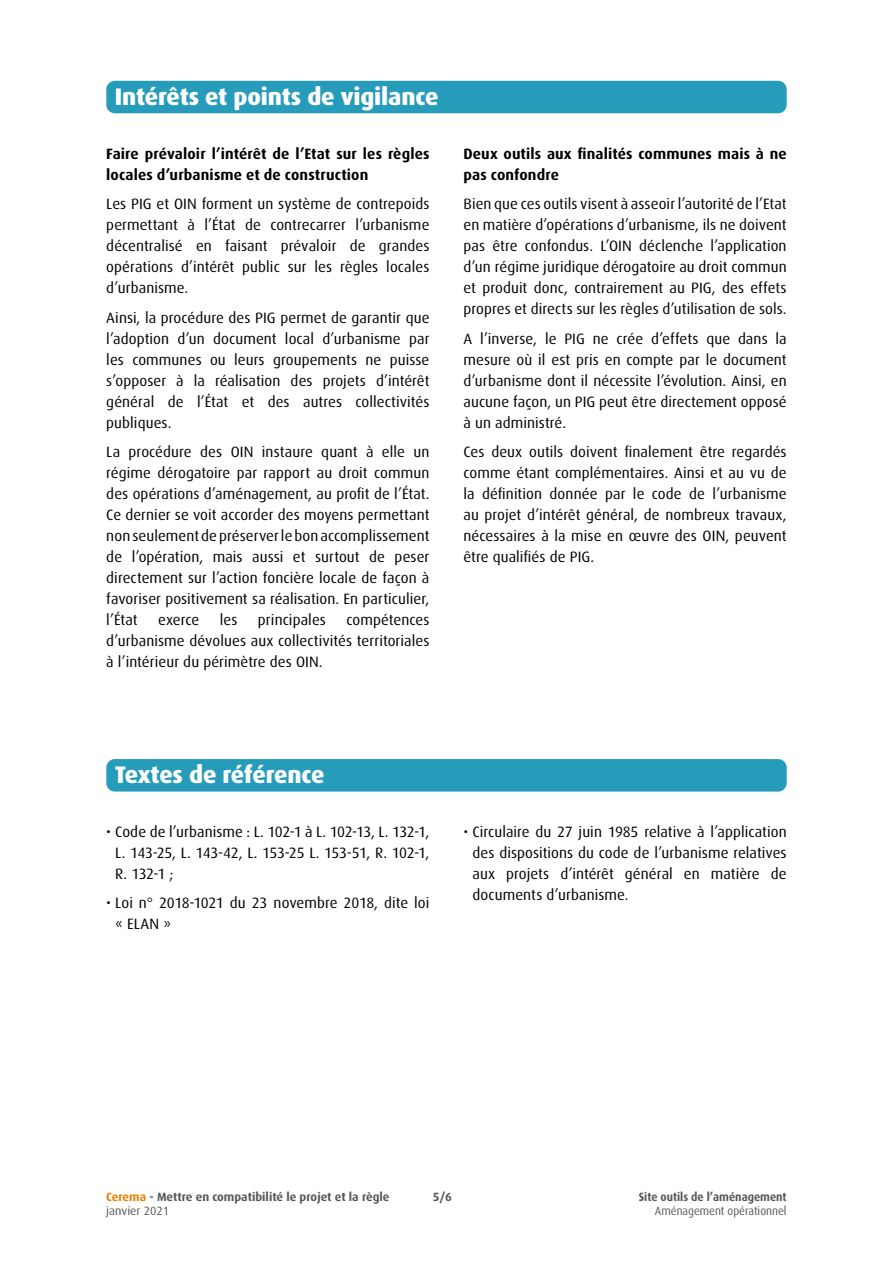
<style>
.page{position:relative;width:893px;height:1263px;background:#fff}
.page>*{position:absolute;margin:0;border:0;box-sizing:border-box;transform-origin:0 0}
.Titre_1{font:800 24px "Dax OT";letter-spacing:-.005em;color:#fff}
.corps_de_texte{font:15px/21px "Dax OT";letter-spacing:.005em;color:#000;text-align:justify}
.corps_de_texte-2{font:700 15px/21px "Dax OT";letter-spacing:.01em;color:#000}
.t1{font:700 12px/14.4px "Dax OT";color:#575756}
.t2{font:700 12px "Dax OT";color:#575756;scale:.93 1}
.t3{font:12px "Dax OT";color:#575756;scale:.93 1}
.s1{color:#ef7d00}
.s2{font-weight:400}
</style>
<div class="page">
<div style="left:106px;top:81px;width:681px;height:32px;background:#279cba;border-radius:9px"></div>
<div style="left:106px;top:759px;width:681px;height:32px;background:#279cba;border-radius:9px"></div>
<p class="Titre_1" style="left:115px;top:83px;width:325px">Intérêts et points de vigilance</p>
<p class="corps_de_texte-2" style="left:106px;top:143px;width:325px">Faire prévaloir l’intérêt de l’Etat sur les règles locales d’urbanisme et de construction</p>
<p class="corps_de_texte" style="left:106px;top:193px;width:325px">Les PIG et OIN forment un système de contrepoids permettant à l’État de contrecarrer l’urbanisme décentralisé en faisant prévaloir de grandes opérations d’intérêt public sur les règles locales d’urbanisme.</p>
<p class="corps_de_texte" style="left:106px;top:307px;width:325px">Ainsi, la procédure des PIG permet de garantir que l’adoption d’un document local d’urbanisme par les communes ou leurs groupements ne puisse s’opposer à la réalisation des projets d’intérêt général de l’État et des autres collectivités publiques.</p>
<p class="corps_de_texte" style="left:106px;top:441px;width:325px">La procédure des OIN instaure quant à elle un régime dérogatoire par rapport au droit commun des opérations d’aménagement, au profit de l’État.<br>Ce dernier se voit accorder des moyens permettant non seulement de préserver le bon accomplissement de l’opération, mais aussi et surtout de peser directement sur l’action foncière locale de façon à favoriser positivement sa réalisation. En particulier, l’État</p>
<p class="corps_de_texte" style="left:158px;top:609px;width:43px">exerce</p>
<p class="corps_de_texte" style="left:220px;top:609px;width:19px">les</p>
<p class="corps_de_texte" style="left:258px;top:609px;width:70px">principales</p>
<p class="corps_de_texte" style="left:106px;top:609px;width:325px;text-indent:240px">compétences d’urbanisme dévolues aux collectivités territoriales à l’intérieur du périmètre des OIN.</p>
<p class="corps_de_texte-2" style="left:463px;top:143px;width:325px">Deux outils aux finalités communes mais à ne pas confondre</p>
<p class="corps_de_texte" style="left:463px;top:193px;width:325px">Bien que ces outils visent à asseoir l’autorité de l’Etat en matière d’opérations d’urbanisme, ils ne doivent pas être confondus. L’OIN déclenche l’application d’un régime juridique dérogatoire au droit commun et produit donc, contrairement au PIG, des effets propres et directs sur les règles d’utilisation de sols.</p>
<p class="corps_de_texte" style="left:463px;top:328px;width:325px">A l’inverse, le PIG ne crée d’effets que dans la mesure où il est pris en compte par le document d’urbanisme dont il nécessite l’évolution. Ainsi, en aucune façon, un PIG peut être directement opposé à un administré.</p>
<p class="corps_de_texte" style="left:463px;top:441px;width:325px">Ces deux outils doivent finalement être regardés comme étant complémentaires. Ainsi et au vu de la définition donnée par le code de l’urbanisme au projet d’intérêt général, de nombreux travaux, nécessaires à la mise en œuvre des OIN, peuvent être qualifiés de PIG.</p>
<p class="Titre_1" style="left:115px;top:761px;width:211px">Textes de référence</p>
<p class="corps_de_texte" style="left:115px;top:821px;width:316px;text-indent:-9px">• Code de l’urbanisme : L. 102-1 à L. 102-13, L. 132-1, L. 143-25, L. 143-42, L. 153-25 L. 153-51, R. 102-1, R. 132-1 ;</p>
<p class="corps_de_texte" style="left:115px;top:893px;width:316px;text-indent:-9px">• Loi n° 2018-1021 du 23 novembre 2018, dite loi « ELAN »</p>
<p class="corps_de_texte" style="left:472px;top:821px;width:316px;text-indent:-9px">• Circulaire du 27 juin 1985 relative à l’application des dispositions du code de l’urbanisme relatives aux projets d’intérêt général en matière de documents d’urbanisme.</p>
<p class="t1" style="left:433px;top:1190px;width:21px">5/6</p>
<p class="t1" style="left:106px;top:1190px;width:285px"><span class="s1">Cerema</span> - Mettre en compatibilité le projet et la règle <span class="s2">janvier 2021</span></p>
<p class="t2" style="left:639px;top:1190px;width:160px">Site outils de l’aménagement</p>
<p class="t3" style="left:655px;top:1204px;width:143px">Aménagement opérationnel</p>
</div>
